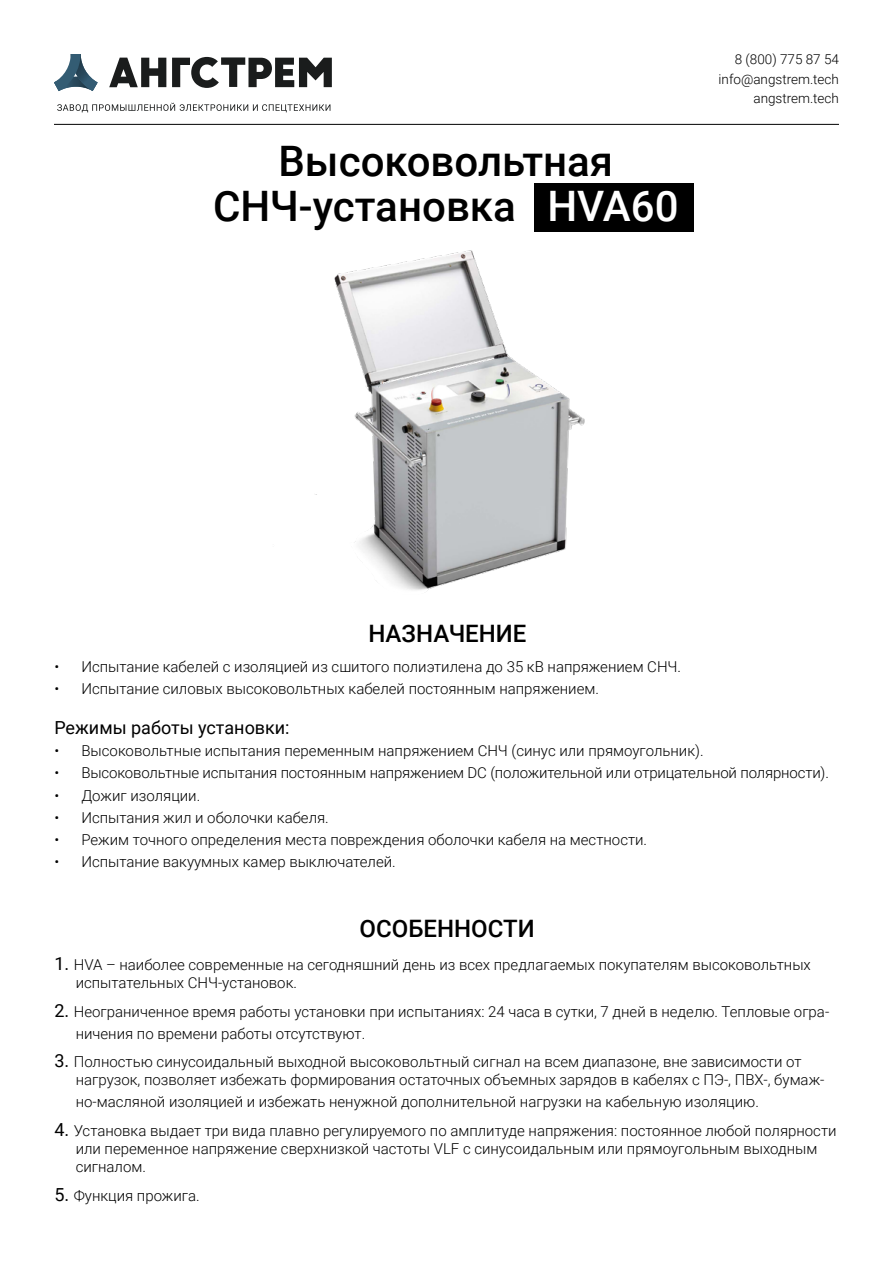
<style>
.page{position:relative;width:893px;height:1263px;background:#fff}
.page>*{position:absolute;margin:0;border:0;box-sizing:border-box;transform-origin:0 0}
.t1{font:500 42px/45px "Roboto";color:#000;text-align:center}
.t2{font:500 24px "Roboto";color:#000}
.t3{font:18px "Roboto";color:#000}
.t4{font:300 15px/18px "Roboto";color:#000}
.t5{font:300 13.5px/19.5px "Roboto";color:#000;text-align:right}
.s1{color:#fff}
.s2{font-weight:400;font-size:18px}
</style>
<div class="page">
<hr style="left:54px;top:124px;width:785px;height:1px;background:#000">
<svg style="left:54px;top:54px;width:44px;height:37px"></svg>
<svg style="left:109px;top:57px;width:223px;height:31px"></svg>
<svg style="left:57px;top:103px;width:273px;height:9px"></svg>
<div style="left:534px;top:184px;width:160px;height:48px;background:#000"></div>
<img style="left:315px;top:250px;width:270px;height:341px">
<h1 class="t1" style="left:213px;top:137px;width:467px">Высоковольтная<br>СНЧ-установка <span class="s1">HVA60</span></h1>
<p class="t5" style="left:719px;top:49px;width:122px">8 (800) 775 87 54 info@angstrem.tech angstrem.tech</p>
<h2 class="t2" style="left:368px;top:616px;width:160px">НАЗНАЧЕНИЕ</h2>
<p class="t4" style="left:54px;top:657px;width:628px">• Испытание кабелей с изоляцией из сшитого полиэтилена до 35 кВ напряжением СНЧ.</p>
<p class="t4" style="left:54px;top:679px;width:546px">• Испытание силовых высоковольтных кабелей постоянным напряжением.</p>
<p class="t3" style="left:54px;top:715px;width:237px">Режимы работы установки:</p>
<p class="t4" style="left:54px;top:741px;width:651px">• Высоковольтные испытания переменным напряжением СНЧ (синус или прямоугольник).</p>
<p class="t4" style="left:54px;top:763px;width:776px">• Высоковольтные испытания постоянным напряжением DC (положительной или отрицательной полярности).</p>
<p class="t4" style="left:54px;top:786px;width:147px">• Дожиг изоляции.</p>
<p class="t4" style="left:54px;top:808px;width:276px">• Испытания жил и оболочки кабеля.</p>
<p class="t4" style="left:54px;top:830px;width:594px">• Режим точного определения места повреждения оболочки кабеля на местности.</p>
<p class="t4" style="left:54px;top:852px;width:343px">• Испытание вакуумных камер выключателей.</p>
<h2 class="t2" style="left:360px;top:912px;width:177px">ОСОБЕННОСТИ</h2>
<p class="t4" style="left:76px;top:955px;width:737px;text-indent:-21px"><span class="s2">1.</span> HVA – наиболее современные на сегодняшний день из всех предлагаемых покупателям высоковольтных испытательных СНЧ-установок.</p>
<p class="t4" style="left:76px;top:1000px;width:755px;line-height:21.6px;text-indent:-21px"><span class="s2">2.</span> Неограниченное время работы установки при испытаниях: 24 часа в сутки, 7 дней в неделю. Тепловые огра&shy;ничения по времени работы отсутствуют.</p>
<p class="t4" style="left:76px;top:1052px;width:750px;text-indent:-21px"><span class="s2">3.</span> Полностью синусоидальный выходной высоковольтный сигнал на всем диапазоне, вне зависимости от нагрузок, позволяет избежать формирования остаточных объемных зарядов в кабелях с ПЭ-, ПВХ-, бумаж-</p>
<p class="t4" style="left:76px;top:1092px;width:685px">но-масляной изоляцией и избежать ненужной дополнительной нагрузки на кабельную изоляцию.</p>
<p class="t4" style="left:76px;top:1121px;width:762px;text-indent:-21px"><span class="s2">4.</span> Установка выдает три вида плавно регулируемого по амплитуде напряжения: постоянное любой полярности или переменное напряжение сверхнизкой частоты VLF с синусоидальным или прямоугольным выходным сигналом.</p>
<p class="t4" style="left:54px;top:1186px;width:147px"><span class="s2">5.</span> Функция прожига.</p>
</div>
